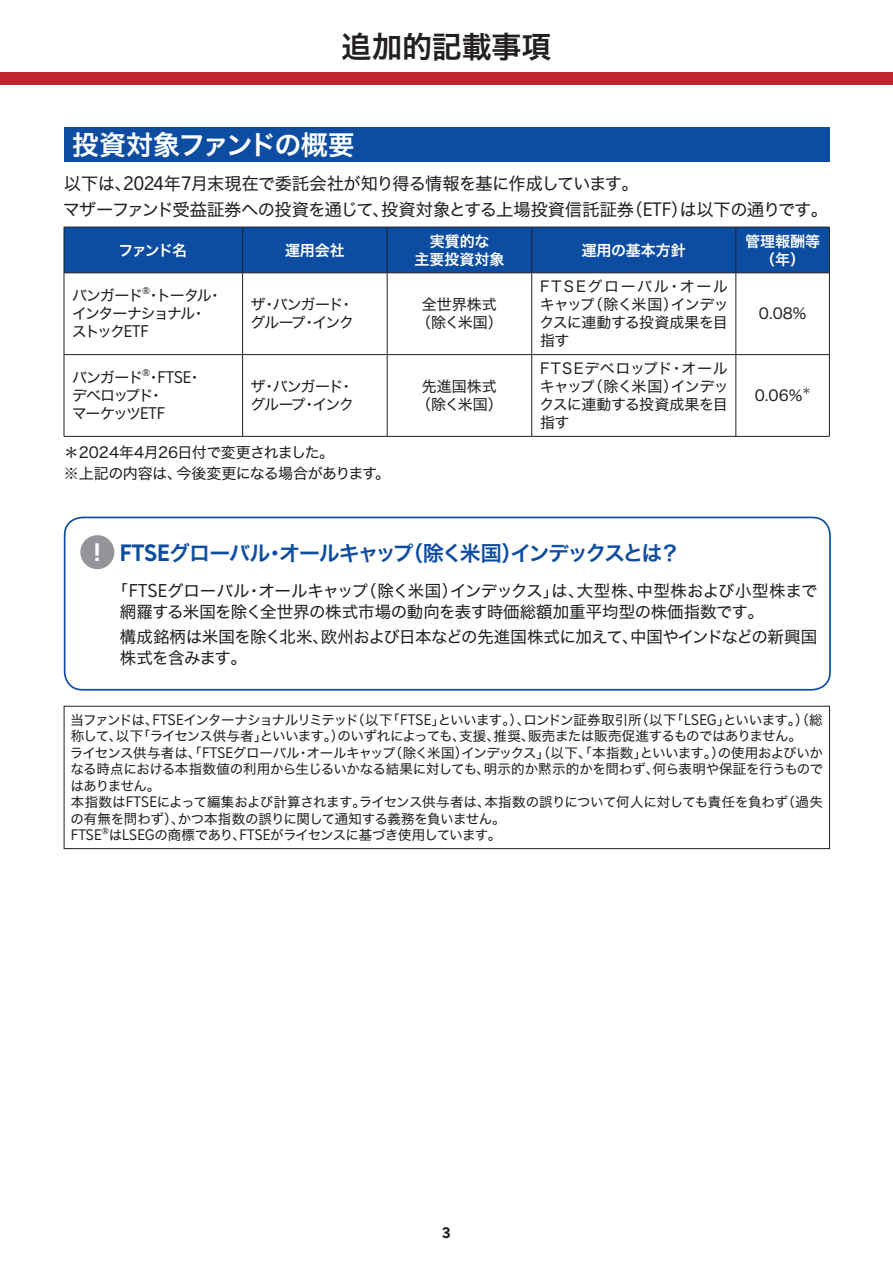
<style>
.page{position:relative;width:893px;height:1263px;background:#fff}
.page>*{position:absolute;margin:0;border:0;box-sizing:border-box;transform-origin:0 0}
.t1{font:30px "Hira Kaku Std N W6";letter-spacing:-.005em;color:#231f20}
.t2{font:27px "Hira Kaku Std N W6";letter-spacing:-.04em;color:#fff}
.t3{font:21px "Hira Kaku Std N W6";letter-spacing:-.095em;color:#0d4da1}
.t4{font:17.25px/26.7px "Hira Kaku Std N W4";letter-spacing:-.03em;color:#231f20}
.t5{font:16.5px/21px "Hira Kaku Std N W4";letter-spacing:-.025em;color:#231f20}
.t6{font:15px/18px "Hira Kaku Std N W4";letter-spacing:-.04em;color:#231f20;text-align:justify}
.t7{font:15px/18px "Hira Kaku Std N W6";color:#fff;text-align:center}
.t8{font:15px/18px "Hira Kaku Std N W4";letter-spacing:-.095em;color:#231f20}
.t9{font:15px/18px "Hira Kaku Std N W4";color:#231f20;text-align:center}
.t10{font:15px/18px "Hira Kaku Std N W4";letter-spacing:-.115em;color:#231f20}
.t11{font:15px/18px "Hira Kaku Std N W4";letter-spacing:-.12em;color:#231f20}
.t12{font:15px "Hira Kaku Std N W4";letter-spacing:-.085em;color:#231f20}
.t13{font:13.5px/16.5px "Hira Kaku Std N W4";letter-spacing:-.04em;color:#231f20}
.t14{font:13.5px "Rakuten Global R";color:#231f20}
.t15{font:13.5px "Rakuten Global B";color:#231f20}
.t16{font:8.7px "Rakuten Global R";color:#231f20}
.t17{font:8.7px "Hira Kaku Std N W4";color:#231f20}
.t18{font:7.8px "Rakuten Global R";color:#231f20}
.s1{font-family:"Rakuten Global R"}
.s2{font-family:"Rakuten Global B";font-size:22.5px;color:#fff}
.s3{font-family:"Rakuten Global B"}
</style>
<div class="page">
<div style="left:0;top:72px;width:893px;height:13px;background:#c0262d"></div>
<div style="left:64px;top:128px;width:765px;height:34px;background:#0d4da1"></div>
<div style="left:65px;top:228px;width:764px;height:45px;background:#0d4da1"></div>
<hr style="left:64px;top:227px;width:179px;height:1px;background:#231f20">
<hr style="left:64px;top:227px;width:1px;height:46px;background:#231f20">
<hr style="left:243px;top:227px;width:144px;height:1px;background:#231f20">
<hr style="left:242px;top:227px;width:1px;height:46px;background:#231f20">
<hr style="left:387px;top:227px;width:145px;height:1px;background:#231f20">
<hr style="left:387px;top:227px;width:1px;height:46px;background:#231f20">
<hr style="left:532px;top:227px;width:204px;height:1px;background:#231f20">
<hr style="left:531px;top:227px;width:1px;height:46px;background:#231f20">
<hr style="left:736px;top:227px;width:94px;height:1px;background:#231f20">
<hr style="left:736px;top:227px;width:1px;height:46px;background:#231f20">
<hr style="left:829px;top:227px;width:1px;height:46px;background:#231f20">
<hr style="left:64px;top:273px;width:179px;height:1px;background:#231f20">
<hr style="left:64px;top:273px;width:1px;height:81px;background:#231f20">
<hr style="left:243px;top:273px;width:144px;height:1px;background:#231f20">
<hr style="left:242px;top:273px;width:1px;height:81px;background:#231f20">
<hr style="left:387px;top:273px;width:145px;height:1px;background:#231f20">
<hr style="left:387px;top:273px;width:1px;height:81px;background:#231f20">
<hr style="left:532px;top:273px;width:204px;height:1px;background:#231f20">
<hr style="left:531px;top:273px;width:1px;height:81px;background:#231f20">
<hr style="left:736px;top:273px;width:94px;height:1px;background:#231f20">
<hr style="left:736px;top:273px;width:1px;height:81px;background:#231f20">
<hr style="left:829px;top:273px;width:1px;height:81px;background:#231f20">
<hr style="left:64px;top:354px;width:179px;height:1px;background:#231f20">
<hr style="left:64px;top:355px;width:1px;height:81px;background:#231f20">
<hr style="left:243px;top:354px;width:144px;height:1px;background:#231f20">
<hr style="left:242px;top:355px;width:1px;height:81px;background:#231f20">
<hr style="left:387px;top:354px;width:145px;height:1px;background:#231f20">
<hr style="left:387px;top:355px;width:1px;height:81px;background:#231f20">
<hr style="left:532px;top:354px;width:204px;height:1px;background:#231f20">
<hr style="left:531px;top:355px;width:1px;height:81px;background:#231f20">
<hr style="left:736px;top:354px;width:94px;height:1px;background:#231f20">
<hr style="left:736px;top:355px;width:1px;height:81px;background:#231f20">
<hr style="left:829px;top:355px;width:1px;height:81px;background:#231f20">
<hr style="left:64px;top:436px;width:179px;height:1px;background:#231f20">
<hr style="left:243px;top:436px;width:144px;height:1px;background:#231f20">
<hr style="left:387px;top:436px;width:145px;height:1px;background:#231f20">
<hr style="left:532px;top:436px;width:204px;height:1px;background:#231f20">
<hr style="left:736px;top:436px;width:94px;height:1px;background:#231f20">
<div style="left:64px;top:517px;width:767px;height:174px;border:2px solid #0d4da1;border-radius:18px"></div>
<div style="left:80px;top:535px;width:34px;height:34px;background:#939598;border-radius:50%"></div>
<div style="left:64px;top:706px;width:766px;height:143px;border:1px solid #231f20"></div>
<h1 class="t1" style="left:342px;top:24px;width:211px">追加的記載事項</h1>
<h2 class="t2" style="left:72px;top:124px;width:284px">投資対象ファンドの概要</h2>
<p class="t4" style="left:63px;top:170px;width:767px">以下は、<span class="s1">2024</span>年<span class="s1">7</span>月末現在で委託会社が知り得る情報を基に作成しています。<br>マザーファンド受益証券への投資を通じて、投資対象とする上場投資信託証券（<span class="s1">ETF</span>）は以下の通りです。</p>
<p class="t7" style="left:119px;top:241px;width:70px">ファンド名</p>
<p class="t7" style="left:285px;top:241px;width:61px">運用会社</p>
<p class="t7" style="left:414px;top:232px;width:91px">実質的な<br>主要投資対象</p>
<p class="t7" style="left:582px;top:241px;width:106px">運用の基本方針</p>
<p class="t7" style="left:745px;top:232px;width:76px">管理報酬等（年）</p>
<p class="t12" style="left:72px;top:284px;width:152px">バンガード・トータル・</p>
<p class="t6" style="left:539px;top:278px;width:191px">FTSEグローバル・オールキャップ（除く米国）インデックスに連動する投資成果を目指す</p>
<p class="t16" style="left:142px;top:285px;width:10px">®</p>
<p class="t10" style="left:72px;top:305px;width:136px">インターナショナル・ストック<span class="s1">ETF</span></p>
<p class="t8" style="left:251px;top:296px;width:105px">ザ・バンガード・グループ・インク</p>
<p class="t9" style="left:416px;top:296px;width:88px">全世界株式（除く米国）</p>
<p class="t6" style="left:759px;top:305px;width:49px">0.08%</p>
<p class="t16" style="left:142px;top:367px;width:10px">®</p>
<p class="t11" style="left:72px;top:386px;width:95px">デベロップド・マーケッツ<span class="s1">ETF</span></p>
<p class="t8" style="left:251px;top:377px;width:105px">ザ・バンガード・グループ・インク</p>
<p class="t9" style="left:416px;top:377px;width:88px">先進国株式（除く米国）</p>
<p class="t6" style="left:72px;top:368px;width:132px">バンガード・<span class="s1">FTSE</span>・</p>
<p class="t6" style="left:64px;top:442px;width:328px;line-height:21px">＊2024年4月26日付で変更されました。<br>※上記の内容は、今後変更になる場合があります。</p>
<p class="t6" style="left:539px;top:359px;width:191px">FTSEデベロップド・オールキャップ（除く米国）インデックスに連動する投資成果を目指す</p>
<p class="t6" style="left:755px;top:386px;width:50px">0.06％</p>
<p class="t17" style="left:802px;top:384px;width:10px">＊</p>
<h3 class="t3" style="left:93px;top:537px;width:589px"><span class="s2">!</span> <span class="s3">FTSE</span>グローバル・オールキャップ（除く米国）インデックスとは？</h3>
<p class="t5" style="left:120px;top:580px;width:699px;text-indent:-8px">「<span class="s1">FTSE</span>グローバル・オールキャップ（除く米国）インデックス」は、大型株、中型株および小型株まで網羅する米国を除く全世界の株式市場の動向を表す時価総額加重平均型の株価指数です。</p>
<p class="t5" style="left:120px;top:626px;width:699px">構成銘柄は米国を除く北米、欧州および日本などの先進国株式に加えて、中国やインドなどの新興国株式を含みます。</p>
<p class="t13" style="left:70px;top:711px;width:755px">当ファンドは、<span class="s1">FTSE</span>インターナショナルリミテッド（以下「<span class="s1">FTSE</span>」といいます。）、ロンドン証券取引所（以下「<span class="s1">LSEG</span>」といいます。）（総称して、以下「ライセンス供与者」といいます。）のいずれによっても、支援、推奨、販売または販売促進するものではありません。<br>ライセンス供与者は、「<span class="s1">FTSE</span>グローバル・オールキャップ（除く米国）インデックス」（以下、「本指数」といいます。）の使用およびいかなる時点における本指数値の利用から生じるいかなる結果に対しても、明示的か黙示的かを問わず、何ら表明や保証を行うものではありません。<br>本指数は<span class="s1">FTSE</span>によって編集および計算されます。ライセンス供与者は、本指数の誤りについて何人に対しても責任を負わず（過失の有無を問わず）、かつ本指数の誤りに関して通知する義務を負いません。</p>
<p class="t14" style="left:71px;top:826px;width:32px">FTSE</p>
<p class="t18" style="left:102px;top:825px;width:9px">®</p>
<p class="t13" style="left:109px;top:827px;width:394px">は<span class="s1">LSEG</span>の商標であり、<span class="s1">FTSE</span>がライセンスに基づき使用しています。</p>
<p class="t15" style="left:442px;top:1224px;width:10px">3</p>
</div>
